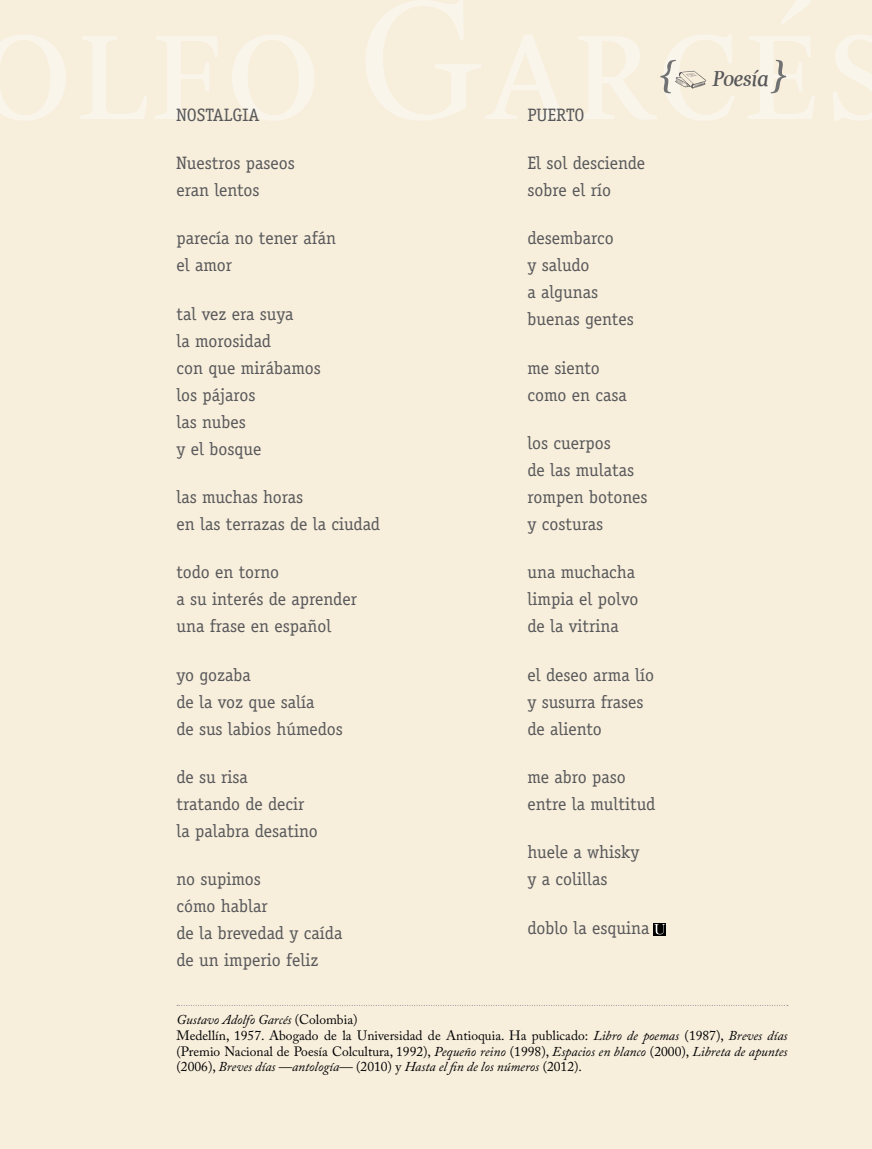
<style>
.page{position:relative;width:872px;height:1149px;background:#fff}
.page>*{position:absolute;margin:0;border:0;box-sizing:border-box;transform-origin:0 0}
.t1{font:italic 700 22.65px "Esta";color:#58585a}
.t2{font:18px/27px "Officina Serif";color:#58585a}
.t3{font:13.5px/15.8px "Adobe Caslon Pro";color:#000}
.s1{font-style:italic}
</style>
<div class="page">
<div style="left:0;top:0;width:872px;height:1148px;background:#f7eedc"></div>
<svg style="left:660px;top:60px;width:46px;height:33px"></svg>
<svg style="left:770px;top:60px;width:17px;height:33px"></svg>
<svg style="left:653px;top:923px;width:13px;height:12px"></svg>
<svg style="left:654px;top:923px;width:11px;height:11px"></svg>
<p class="t2" style="left:176px;top:101px;width:84px">NOSTALGIA</p>
<p class="t2" style="left:176px;top:149px;width:120px">Nuestros paseos eran lentos</p>
<p class="t2" style="left:176px;top:225px;width:161px">parecía no tener afán el amor</p>
<p class="t2" style="left:176px;top:300px;width:146px">tal vez era suya<br>la morosidad<br>con que mirábamos los pájaros<br>las nubes<br>y el bosque</p>
<p class="t2" style="left:176px;top:483px;width:205px">las muchas horas<br>en las terrazas de la ciudad</p>
<p class="t2" style="left:176px;top:558px;width:182px">todo en torno<br>a su interés de aprender una frase en español</p>
<p class="t2" style="left:176px;top:661px;width:168px">yo gozaba<br>de la voz que salía<br>de sus labios húmedos</p>
<p class="t2" style="left:176px;top:763px;width:143px">de su risa<br>tratando de decir la palabra desatino</p>
<p class="t2" style="left:176px;top:865px;width:168px">no supimos<br>cómo hablar<br>de la brevedad y caída de un imperio feliz</p>
<p class="t2" style="left:527px;top:101px;width:59px">PUERTO</p>
<p class="t2" style="left:527px;top:149px;width:119px">El sol desciende sobre el río</p>
<p class="t2" style="left:527px;top:225px;width:108px">desembarco<br>y saludo<br>a algunas buenas gentes</p>
<p class="t2" style="left:527px;top:354px;width:101px">me siento como en casa</p>
<p class="t2" style="left:527px;top:429px;width:122px">los cuerpos<br>de las mulatas rompen botones y costuras</p>
<p class="t2" style="left:527px;top:558px;width:113px">una muchacha limpia el polvo de la vitrina</p>
<p class="t2" style="left:527px;top:661px;width:128px">el deseo arma lío y susurra frases de aliento</p>
<p class="t2" style="left:527px;top:763px;width:130px">me abro paso entre la multitud</p>
<p class="t2" style="left:527px;top:838px;width:114px">huele a whisky y a colillas</p>
<p class="t2" style="left:527px;top:913px;width:124px">doblo la esquina</p>
<p class="t1" style="left:712px;top:66px;width:58px">Poesía</p>
<p class="t3" style="left:176px;top:1011px;width:612px"><span class="s1">Gustavo Adolfo Garcés</span> (Colombia)<br>Medellín, 1957. Abogado de la Universidad de Antioquia. Ha publicado: <span class="s1">Libro de poemas</span> (1987), <span class="s1">Breves días </span>(Premio Nacional de Poesía Colcultura, 1992), <span class="s1">Pequeño reino</span> (1998), <span class="s1">Espacios en blanco</span> (2000), <span class="s1">Libreta de apuntes </span>(2006), <span class="s1">Breves días —antología—</span> (2010) y <span class="s1">Hasta el fin de los números</span> (2012).</p>
</div>
